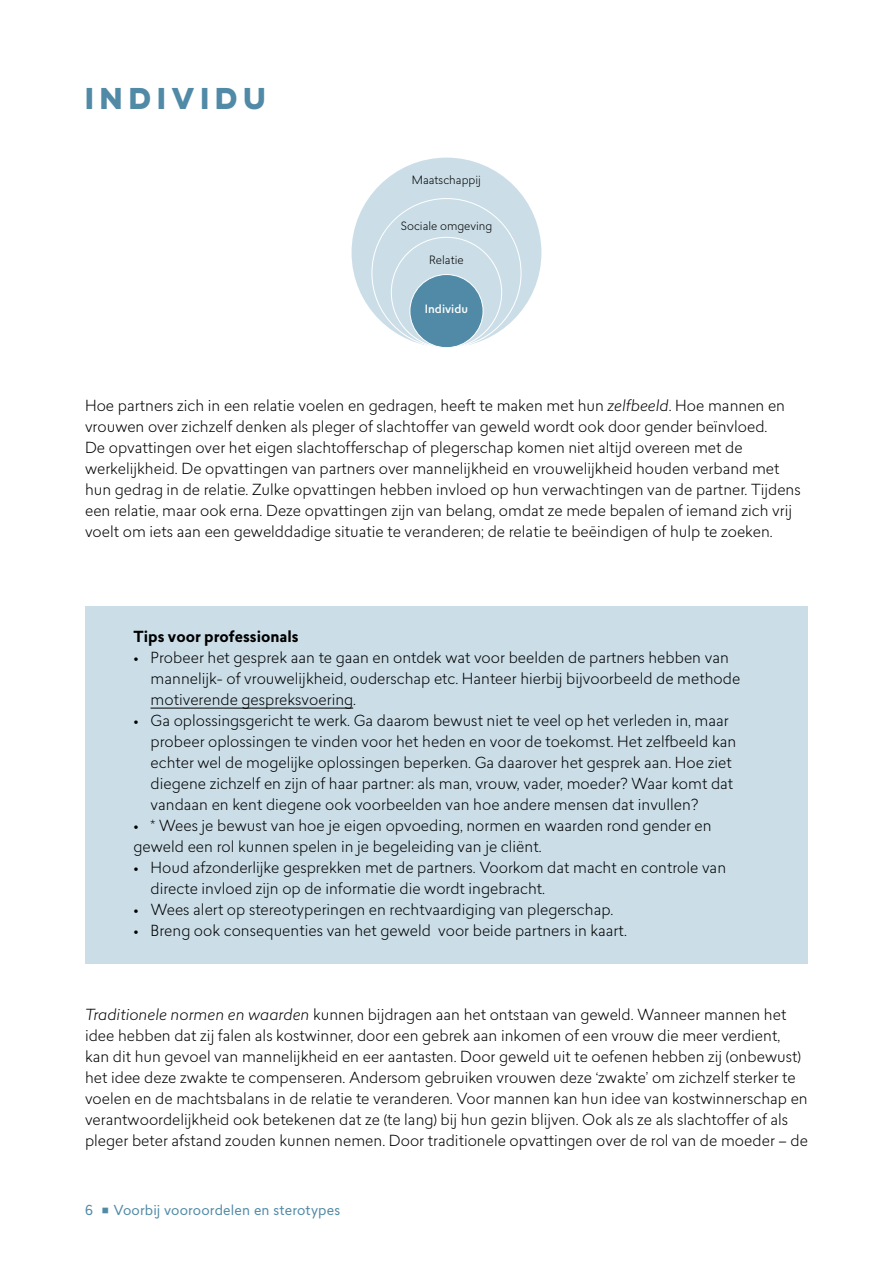
<style>
.page{position:relative;width:893px;height:1263px;background:#fff}
.page>*{position:absolute;margin:0;border:0;box-sizing:border-box;transform-origin:0 0}
.hhofdkop{font:700 27px "Lulo Clean One";color:#518aa6}
.brood{font:300 15px/21px "Lasiver";color:#000}
.kader_kop{font:700 15px "Lasiver";color:#000}
.t1{font:13.5px "Lasiver";letter-spacing:.01em;color:#518aa6}
.t2{font:300 11.25px "Lasiver";color:#000}
.t3{font:500 11.25px "Lasiver";color:#fff}
.s1{font-style:italic}
</style>
<div class="page">
<div style="left:352px;top:158px;width:189px;height:189px;background:#cbdee8;border-radius:50%"></div>
<div style="left:372px;top:199px;width:149px;height:149px;background:#cbdee8;border-radius:50%"></div>
<div style="left:410px;top:274px;width:73px;height:74px;background:#518aa6;border-radius:50%"></div>
<div style="left:410px;top:274px;width:73px;height:74px;border:1px solid #fff;border-radius:50%"></div>
<div style="left:85px;top:606px;width:723px;height:357px;background:#cbdee8"></div>
<hr style="left:151px;top:708px;width:202px;height:1px;background:#000">
<p class="hhofdkop" style="left:85px;top:77px;width:188px">INDIVIDU</p>
<p class="t2" style="left:412px;top:172px;width:71px">Maatschappij</p>
<p class="t2" style="left:401px;top:218px;width:93px">Sociale omgeving</p>
<p class="t2" style="left:429px;top:252px;width:36px">Relatie</p>
<p class="t3" style="left:425px;top:301px;width:45px">Individu</p>
<p class="brood" style="left:85px;top:395px;width:717px">Hoe partners zich in een relatie voelen en gedragen, heeft te maken met hun <span class="s1">zelfbeeld</span>. Hoe mannen en vrouwen over zichzelf denken als pleger of slachtoffer van geweld wordt ook door gender beïnvloed.<br>De opvattingen over het eigen slachtofferschap of plegerschap komen niet altijd overeen met de werkelijkheid. De opvattingen van partners over mannelijkheid en vrouwelijkheid houden verband met hun gedrag in de relatie. Zulke opvattingen hebben invloed op hun verwachtingen van de partner. Tijdens een relatie, maar ook erna. Deze opvattingen zijn van belang, omdat ze mede bepalen of iemand zich vrij voelt om iets aan een gewelddadige situatie te veranderen; de relatie te beëindigen of hulp te zoeken.</p>
<p class="kader_kop" style="left:134px;top:626px;width:167px">Tips voor professionals</p>
<p class="brood" style="left:151px;top:647px;width:591px;text-indent:-17px">• Probeer het gesprek aan te gaan en ontdek wat voor beelden de partners hebben van mannelijk- of vrouwelijkheid, ouderschap etc. Hanteer hierbij bijvoorbeeld de methode motiverende gespreksvoering.</p>
<p class="brood" style="left:151px;top:710px;width:587px;text-indent:-17px">• Ga oplossingsgericht te werk. Ga daarom bewust niet te veel op het verleden in, maar probeer oplossingen te vinden voor het heden en voor de toekomst. Het zelfbeeld kan echter wel de mogelijke oplossingen beperken. Ga daarover het gesprek aan. Hoe ziet diegene zichzelf en zijn of haar partner: als man, vrouw, vader, moeder? Waar komt dat vandaan en kent diegene ook voorbeelden van hoe andere mensen dat invullen?</p>
<p class="brood" style="left:134px;top:815px;width:580px">• * Wees je bewust van hoe je eigen opvoeding, normen en waarden rond gender en geweld een rol kunnen spelen in je begeleiding van je cliënt.</p>
<p class="brood" style="left:151px;top:857px;width:577px;text-indent:-17px">• Houd afzonderlijke gesprekken met de partners. Voorkom dat macht en controle van directe invloed zijn op de informatie die wordt ingebracht.</p>
<p class="brood" style="left:134px;top:899px;width:481px">• Wees alert op stereotyperingen en rechtvaardiging van plegerschap.</p>
<p class="brood" style="left:134px;top:920px;width:495px">• Breng ook consequenties van het geweld voor beide partners in kaart.</p>
<p class="brood" style="left:85px;top:1004px;width:703px"><span class="s1">Traditionele normen en waarden</span> kunnen bijdragen aan het ontstaan van geweld. Wanneer mannen het</p>
<p class="brood" style="left:85px;top:1025px;width:724px">idee hebben dat zij falen als kostwinner, door een gebrek aan inkomen of een vrouw die meer verdient, kan dit hun gevoel van mannelijkheid en eer aantasten. Door geweld uit te oefenen hebben zij (onbewust) het idee deze zwakte te compenseren. Andersom gebruiken vrouwen deze ‘zwakte’ om zichzelf sterker te voelen en de machtsbalans in de relatie te veranderen. Voor mannen kan hun idee van kostwinnerschap en verantwoordelijkheid ook betekenen dat ze (te lang) bij hun gezin blijven. Ook als ze als slachtoffer of als pleger beter afstand zouden kunnen nemen. Door traditionele opvattingen over de rol van de moeder – de</p>
<p class="t1" style="left:85px;top:1201px;width:9px">6</p>
<p class="t1" style="left:113px;top:1201px;width:228px">Voorbij vooroordelen en sterotypes</p>
</div>
